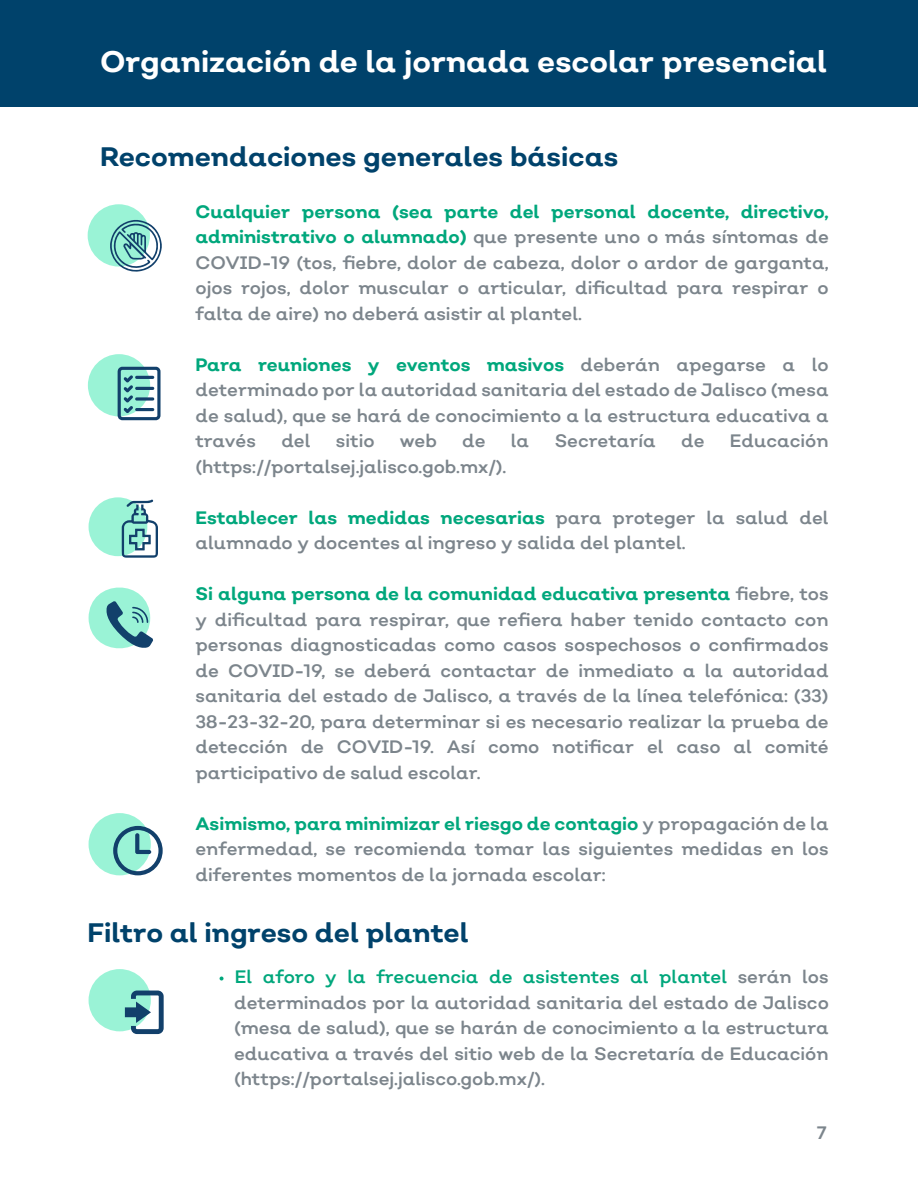
<style>
.page{position:relative;width:918px;height:1188px;background:#fff}
.page>*{position:absolute;margin:0;border:0;box-sizing:border-box;transform-origin:0 0}
.t1{font:700 29.7px "Nutmeg";color:#fff}
.t2{font:700 26.7px "Nutmeg";color:#00426b}
.t3{font:18px/25.5px "Nutmeg";color:#7c858c;text-align:justify}
.s1{font-weight:700;color:#00a77c}
.s2{color:#00a77c}
</style>
<div class="page">
<div style="left:0;top:0;width:918px;height:107px;background:#00426b"></div>
<div style="left:89px;top:813px;width:62px;height:62px;background:#9af3d6;border-radius:50%"></div>
<svg style="left:113px;top:826px;width:50px;height:49px"></svg>
<svg style="left:220px;top:977px;width:4px;height:4px"></svg>
<div style="left:88px;top:204px;width:62px;height:63px;background:#9af3d6;border-radius:50%"></div>
<svg style="left:110px;top:220px;width:52px;height:52px"></svg>
<div style="left:88px;top:354px;width:62px;height:62px;background:#9af3d6;border-radius:50%"></div>
<svg style="left:118px;top:367px;width:43px;height:53px"></svg>
<div style="left:89px;top:497px;width:58px;height:59px;background:#9af3d6;border-radius:50%"></div>
<svg style="left:122px;top:500px;width:36px;height:58px"></svg>
<svg style="left:89px;top:588px;width:64px;height:61px"></svg>
<div style="left:89px;top:969px;width:62px;height:62px;background:#9af3d6;border-radius:50%"></div>
<svg style="left:125px;top:991px;width:39px;height:43px"></svg>
<h1 class="t1" style="left:100px;top:43px;width:728px">Organización de la jornada escolar presencial</h1>
<h2 class="t2" style="left:100px;top:140px;width:520px">Recomendaciones generales básicas</h2>
<p class="t3" style="left:195px;top:198px;width:635px"><span class="s1">Cualquier persona (sea parte del personal docente, directivo, administrativo o alumnado)</span> que presente uno o más síntomas de COVID-19 (tos, fiebre, dolor de cabeza, dolor o ardor de garganta, ojos rojos, dolor muscular o articular, dificultad para respirar o falta de aire) no deberá asistir al plantel.</p>
<p class="t3" style="left:195px;top:351px;width:635px"><span class="s1">Para reuniones y eventos masivos</span> deberán apegarse a lo determinado por la autoridad sanitaria del estado de Jalisco (mesa de salud), que se hará de conocimiento a la estructura educativa a través</p>
<p class="t3" style="left:281px;top:428px;width:31px">del</p>
<p class="t3" style="left:336px;top:428px;width:40px">sitio</p>
<p class="t3" style="left:400px;top:428px;width:39px">web</p>
<p class="t3" style="left:462px;top:428px;width:25px">de</p>
<p class="t3" style="left:511px;top:428px;width:20px">la</p>
<p class="t3" style="left:555px;top:428px;width:103px">Secretaría</p>
<p class="t3" style="left:681px;top:428px;width:25px">de</p>
<p class="t3" style="left:730px;top:428px;width:100px">Educación</p>
<p class="t3" style="left:195px;top:453px;width:312px">(https://portalsej.jalisco.gob.mx/).</p>
<p class="t3" style="left:195px;top:504px;width:635px"><span class="s1">Establecer las medidas necesarias</span> para proteger la salud del alumnado y docentes al ingreso y salida del plantel.</p>
<p class="t3" style="left:195px;top:581px;width:635px"><span class="s1">Si alguna persona de la comunidad educativa presenta</span> fiebre, tos y dificultad para respirar, que refiera haber tenido contacto con personas diagnosticadas como casos sospechosos o confirmados de COVID-19, se deberá contactar de inmediato a la autoridad sanitaria del estado de Jalisco, a través de la línea telefónica: (33)<br>38-23-32-20, para determinar si es necesario realizar la prueba de detección de COVID-19. Así como notificar el caso al comité participativo de salud escolar.</p>
<p class="t3" style="left:195px;top:810px;width:635px"><span class="s1">Asimismo, para minimizar el riesgo de contagio</span> y propagación de la enfermedad, se recomienda tomar las siguientes medidas en los diferentes momentos de la jornada escolar:</p>
<h2 class="t2" style="left:88px;top:915px;width:383px">Filtro al ingreso del plantel</h2>
<p class="t3" style="left:234px;top:964px;width:596px"><span class="s2">El aforo y la frecuencia de asistentes al plantel</span> serán los determinados por la autoridad sanitaria del estado de Jalisco (mesa de salud), que se harán de conocimiento a la estructura educativa a través del sitio web de la Secretaría de Educación (https://portalsej.jalisco.gob.mx/).</p>
<p class="t3" style="left:817px;top:1119px;width:11px">7</p>
</div>
